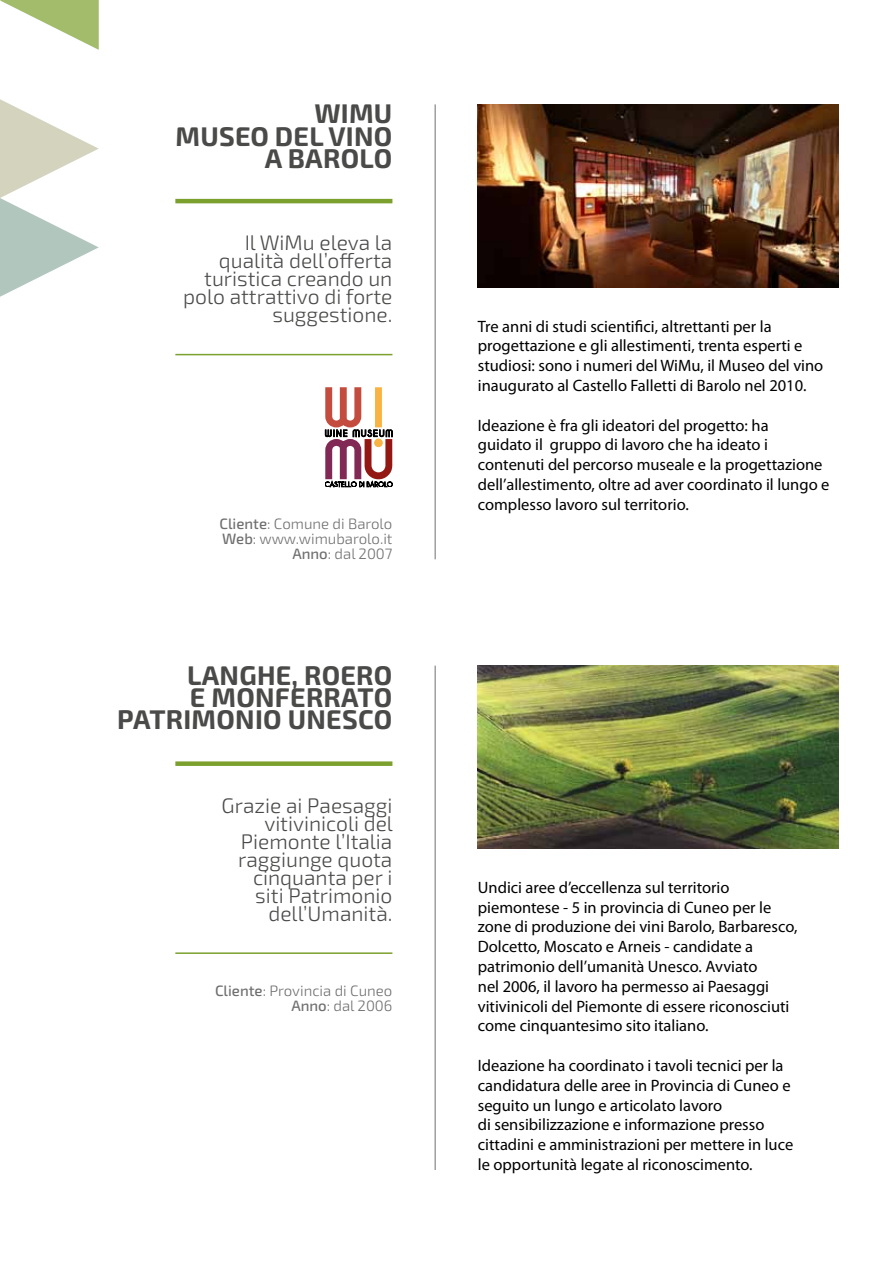
<style>
.page{position:relative;width:893px;height:1263px;background:#fff}
.page>*{position:absolute;margin:0;border:0;box-sizing:border-box;transform-origin:0 0}
.t1{font:700 27px/22.5px "Exo 2.0";letter-spacing:.01em;color:#4a4a49;text-align:right}
.t2{font:300 21px/18px "Exo 2.0";color:#4a4a49;text-align:right}
.t3{font:16.5px/19.8px "Myriad Pro";color:#000}
.t4{font:300 15px/15px "Exo 2.0";color:#706f6f;text-align:right}
.s1{font-weight:500}
</style>
<div class="page">
<svg style="left:0;top:0;width:99px;height:297px"></svg>
<hr style="left:435px;top:104px;width:1px;height:455px;background:#706f6f">
<hr style="left:435px;top:666px;width:1px;height:504px;background:#706f6f">
<hr style="left:175px;top:199px;width:217px;height:4px;background:#7ba02d">
<hr style="left:175px;top:354px;width:217px;height:1px;background:#7ba02d">
<hr style="left:175px;top:952px;width:217px;height:2px;background:#7ba02d">
<div style="left:175px;top:761px;width:217px;height:5px;background:#7ba02d"></div>
<img style="left:478px;top:104px;width:361px;height:183px">
<img style="left:478px;top:666px;width:361px;height:182px">
<svg style="left:325px;top:387px;width:67px;height:100px"></svg>
<h1 class="t1" style="left:175px;top:103px;width:218px">WIMU<br>MUSEO DEL VINO<br>A BAROLO</h1>
<p class="t2" style="left:183px;top:234px;width:211px">Il WiMu eleva la qualità dell’offerta turistica creando un polo attrattivo di forte suggestione.</p>
<p class="t4" style="left:219px;top:517px;width:174px"><span class="s1">Cliente</span>: Comune di Barolo<br><span class="s1">Web</span>: www.wimubarolo.it<br><span class="s1">Anno</span>: dal 2007</p>
<h1 class="t1" style="left:117px;top:664px;width:277px">LANGHE, ROERO<br>E MONFERRATO<br>PATRIMONIO UNESCO</h1>
<p class="t2" style="left:222px;top:797px;width:173px">Grazie ai Paesaggi vitivinicoli del<br>Piemonte l’Italia raggiunge quota cinquanta per i siti Patrimonio dell’Umanità.</p>
<p class="t4" style="left:215px;top:984px;width:179px"><span class="s1">Cliente</span>: Provincia di Cuneo<br><span class="s1">Anno</span>: dal 2006</p>
<p class="t3" style="left:478px;top:316px;width:347px">Tre anni di studi scientifici, altrettanti per la progettazione e gli allestimenti, trenta esperti e studiosi: sono i numeri del WiMu, il Museo del vino inaugurato al Castello Falletti di Barolo nel 2010.</p>
<p class="t3" style="left:478px;top:415px;width:353px">Ideazione è fra gli ideatori del progetto: ha<br>guidato il gruppo di lavoro che ha ideato i contenuti del percorso museale e la progettazione dell’allestimento, oltre ad aver coordinato il lungo e complesso lavoro sul territorio.</p>
<p class="t3" style="left:478px;top:877px;width:321px">Undici aree d’eccellenza sul territorio piemontese - 5 in provincia di Cuneo per le zone di produzione dei vini Barolo, Barbaresco, Dolcetto, Moscato e Arneis - candidate a patrimonio dell’umanità Unesco. Avviato<br>nel 2006, il lavoro ha permesso ai Paesaggi vitivinicoli del Piemonte di essere riconosciuti come cinquantesimo sito italiano.</p>
<p class="t3" style="left:478px;top:1055px;width:317px">Ideazione ha coordinato i tavoli tecnici per la candidatura delle aree in Provincia di Cuneo e seguito un lungo e articolato lavoro<br>di sensibilizzazione e informazione presso cittadini e amministrazioni per mettere in luce le opportunità legate al riconoscimento.</p>
</div>
